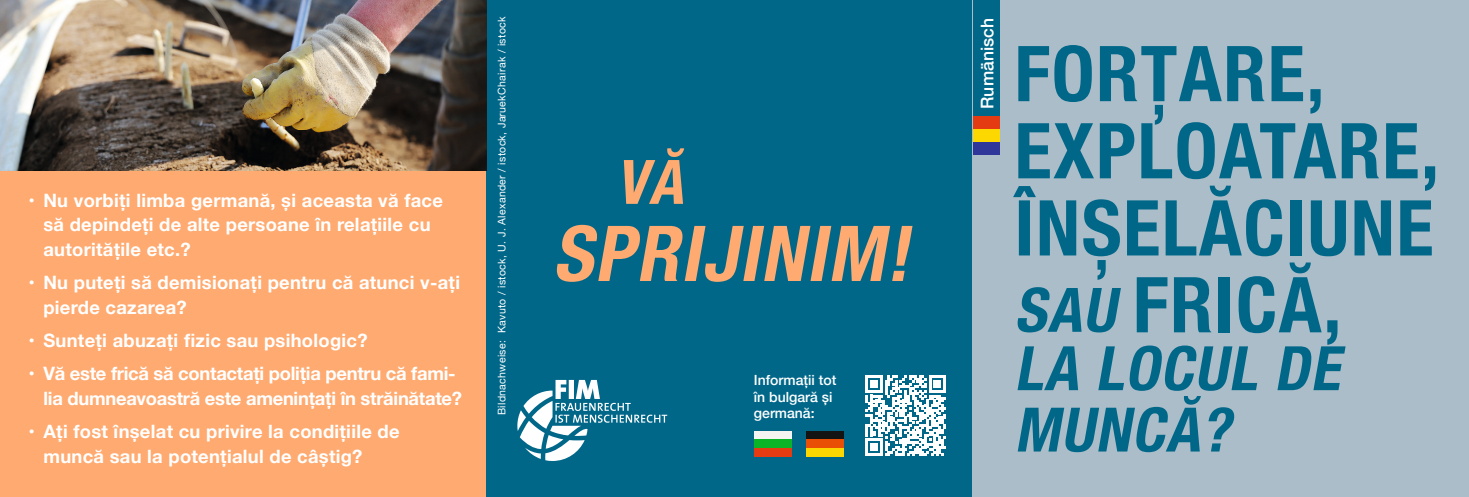
<style>
.page{position:relative;width:1469px;height:497px;background:#fff}
.page>*{position:absolute;margin:0;border:0;box-sizing:border-box;transform-origin:0 0}
.t1{font:700 condensed 77px/76.8px "Helvetica Neue";letter-spacing:.02em;color:#006789}
.t2{font:italic 700 condensed 77px "Helvetica Neue";color:#ffaa70}
.t3{font:italic 700 condensed 61.25px/61.2px "Helvetica Neue";color:#006789}
.t4{font:italic 700 condensed 61.25px "Helvetica Neue";color:#ffaa70}
.t5{font:700 18.38px/24.5px "Helvetica Neue";letter-spacing:.015em;color:#fff}
.t6{font:700 18.38px/24.5px "Helvetica Neue";letter-spacing:-.015em;color:#fff}
.t7{font:500 17.5px "Helvetica Neue";color:#fff}
.t8{font:500 14px/16.8px "Helvetica Neue";color:#fff}
.t9{font:10.5px "Helvetica Neue";letter-spacing:.03em;color:#fff}
.s1{font-style:italic;font-size:61.25px}
</style>
<div class="page">
<div style="left:0;top:0;width:486px;height:496px;background:#ffaa70"></div>
<div style="left:486px;top:0;width:486px;height:496px;background:#006789"></div>
<div style="left:972px;top:0;width:496px;height:496px;background:#abbdc8"></div>
<div style="left:972px;top:0;width:27px;height:154px;background:#006789"></div>
<div style="left:972px;top:116px;width:27px;height:13px;background:#e53b12"></div>
<div style="left:972px;top:141px;width:27px;height:13px;background:#2f379b"></div>
<div style="left:972px;top:129px;width:27px;height:12px;background:#fdd800"></div>
<img style="left:0;top:0;width:486px;height:171px">
<div style="left:806px;top:430px;width:38px;height:9px;background:#131413"></div>
<div style="left:806px;top:439px;width:38px;height:8px;background:#ea4f06"></div>
<div style="left:806px;top:447px;width:38px;height:8px;background:#fcd600"></div>
<div style="left:754px;top:430px;width:37px;height:9px;background:#f4f4f3"></div>
<div style="left:754px;top:439px;width:37px;height:8px;background:#0bb326"></div>
<div style="left:754px;top:447px;width:37px;height:9px;background:#e53b12"></div>
<svg style="left:517px;top:379px;width:150px;height:81px"></svg>
<svg style="left:865px;top:375px;width:80px;height:80px"></svg>
<p class="t5" style="left:43px;top:188px;width:401px;text-indent:-15px">• Nu vorbiți limba germană, și aceasta vă face să depindeți de alte persoane în relațiile cu autoritățile etc.?</p>
<p class="t5" style="left:43px;top:270px;width:418px;text-indent:-15px">• Nu puteți să demisionați pentru că atunci v-ați pierde cazarea?</p>
<p class="t5" style="left:29px;top:328px;width:340px">• Sunteți abuzați fizic sau psihologic?</p>
<p class="t6" style="left:43px;top:361px;width:420px;text-indent:-15px">• Vă este frică să contactați poliția pentru că fami&shy;lia dumneavoastră este amenințați în străinătate?</p>
<p class="t5" style="left:43px;top:419px;width:358px;text-indent:-15px">• Ați fost înșelat cu privire la condițiile de muncă sau la potențialul de câștig?</p>
<p class="t9" style="left:494px;top:414px;width:399px;rotate:-90deg">Bildnachweise: Kavuto / istock, U. J. Alexander / istock, JaruekChairak / istock</p>
<h2 class="t4" style="left:616px;top:131px;width:85px">VĂ</h2>
<h1 class="t2" style="left:553px;top:189px;width:378px">SPRIJINIM!</h1>
<p class="t8" style="left:754px;top:369px;width:84px">Informații tot în bulgară și</p>
<p class="t8" style="left:754px;top:403px;width:62px">germană:</p>
<p class="t7" style="left:973px;top:109px;width:92px;rotate:-90deg">Rumänisch</p>
<h1 class="t1" style="left:1014px;top:30px;width:426px">FORȚARE,<br>EXPLOATARE,<br>ÎNȘELĂCIUNE<br><span class="s1">SAU</span> FRICĂ,</h1>
<h2 class="t3" style="left:1014px;top:333px;width:343px">LA LOCUL DE<br>MUNCĂ?</h2>
</div>
